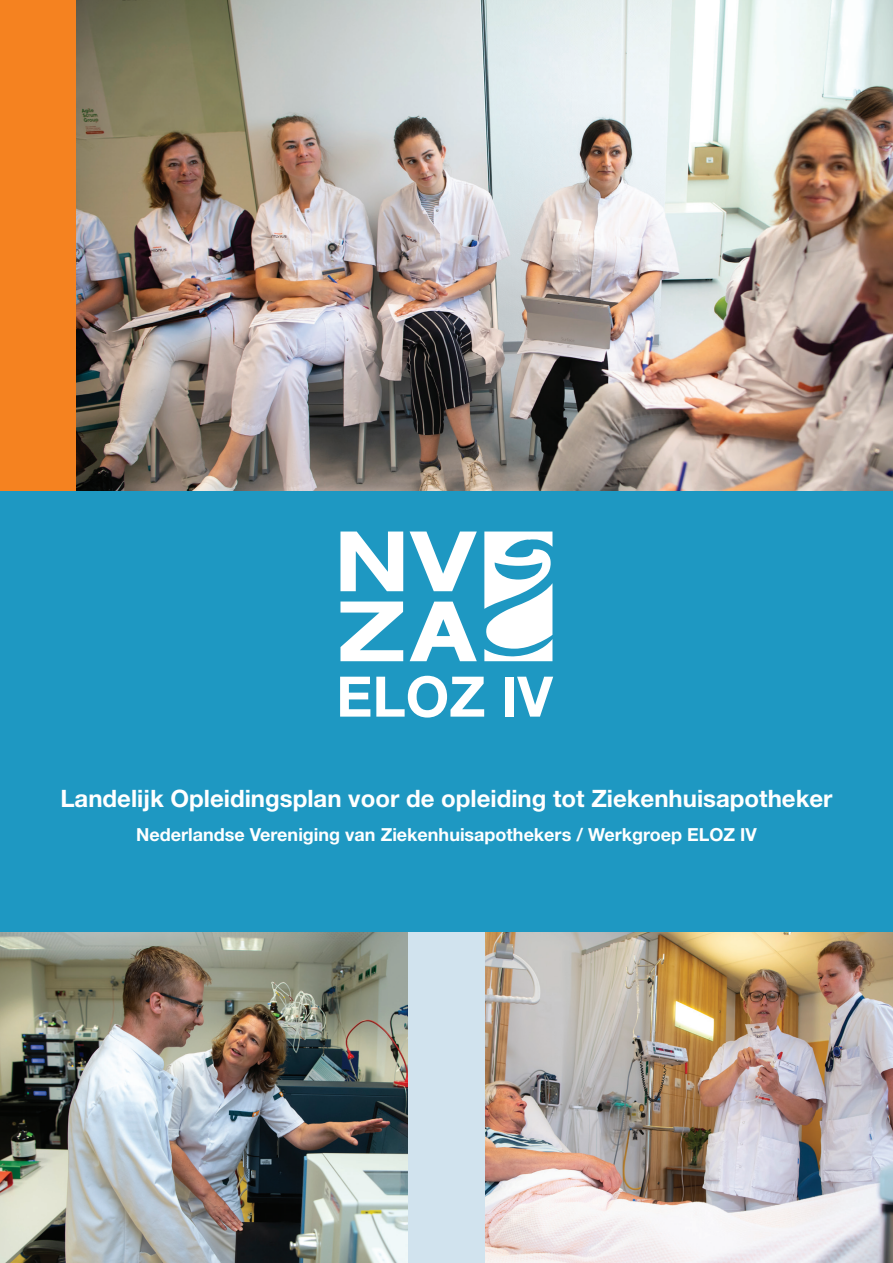
<style>
.page{position:relative;width:893px;height:1263px;background:#fff}
.page>*{position:absolute;margin:0;border:0;box-sizing:border-box;transform-origin:0 0}
.t1{font:700 55.95px "Helvetica Neue LT Std";color:#fff}
.t2{font:700 24px "Helvetica Neue LT Std";color:#fff}
.t3{font:700 18px "Helvetica Neue LT Std";color:#fff}
</style>
<div class="page">
<img style="left:76px;top:0;width:817px;height:491px">
<div style="left:0;top:0;width:76px;height:491px;background:#f58220"></div>
<img style="left:0;top:931px;width:408px;height:332px">
<img style="left:485px;top:931px;width:408px;height:332px">
<div style="left:408px;top:931px;width:77px;height:332px;background:#d1e3ee"></div>
<div style="left:0;top:491px;width:893px;height:440px;background:#1e98c2"></div>
<svg style="left:340px;top:531px;width:63px;height:60px"></svg>
<svg style="left:410px;top:531px;width:67px;height:60px"></svg>
<svg style="left:340px;top:601px;width:63px;height:60px"></svg>
<svg style="left:410px;top:602px;width:67px;height:59px"></svg>
<svg style="left:484px;top:531px;width:68px;height:130px"></svg>
<h1 class="t1" style="left:336px;top:662px;width:218px">ELOZ IV</h1>
<h2 class="t2" style="left:60px;top:784px;width:774px">Landelijk Opleidingsplan voor de opleiding tot Ziekenhuisapotheker</h2>
<p class="t3" style="left:136px;top:823px;width:622px">Nederlandse Vereniging van Ziekenhuisapothekers / Werkgroep ELOZ IV</p>
</div>
